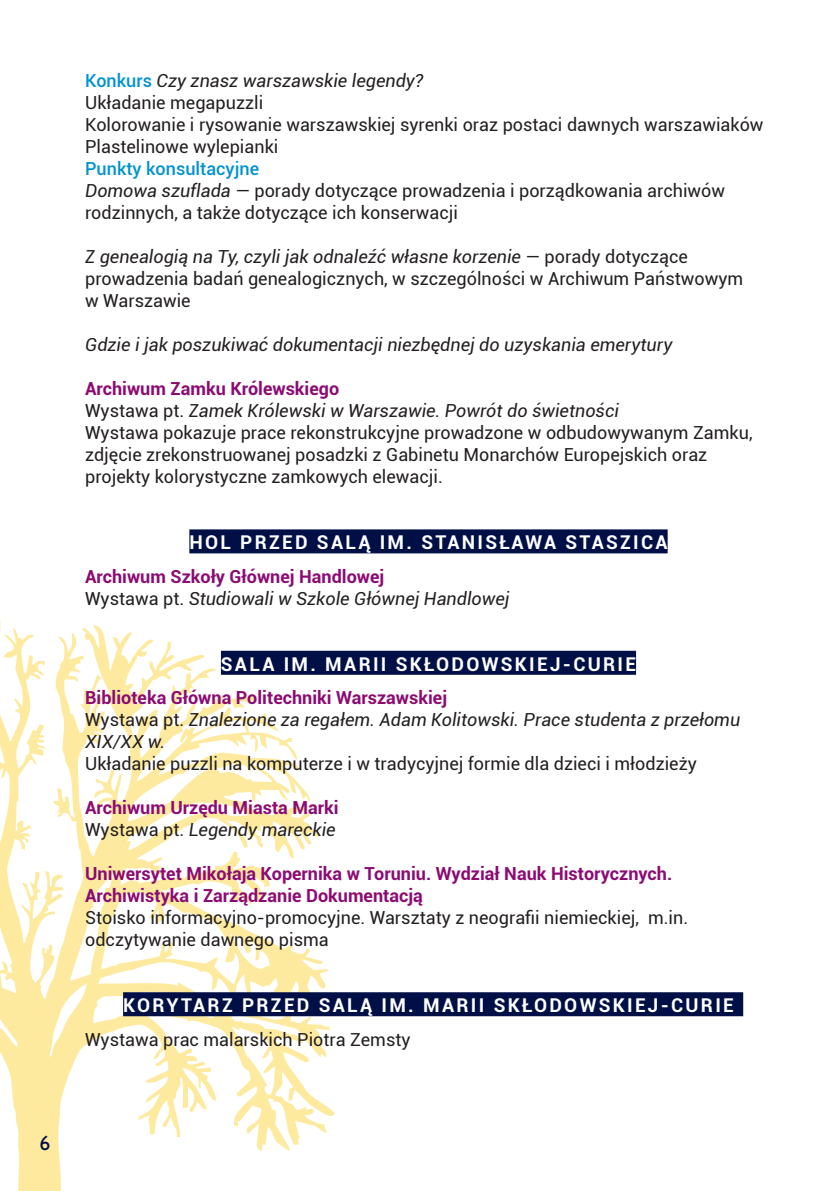
<style>
.page{position:relative;width:840px;height:1191px;background:#fff}
.page>*{position:absolute;margin:0;border:0;box-sizing:border-box;transform-origin:0 0}
.t1{font:700 19px "Roboto";letter-spacing:.12em;color:#fff}
.t2{font:19px "Humanst 521 PL";color:#001047}
.t3{font:18px/22px "Roboto";color:#231f20}
.t4{font:italic 18px/22px "Roboto";color:#231f20}
.t5{font:700 18px/22px "Roboto";color:#8c0b73}
.s1{font-weight:500;color:#0093d0}
.s2{font-style:italic}
.s3{font-weight:700;color:#8c0b73}
.s4{font-weight:700;font-style:normal;color:#8c0b73}
.s5{font-style:normal}
.s6{font-weight:400;color:#231f20}
.s7{font-weight:400;font-style:italic;color:#231f20}
</style>
<div class="page">
<svg style="left:0;top:619px;width:334px;height:572px"></svg>
<div style="left:189px;top:529px;width:478px;height:24px;background:#001047"></div>
<div style="left:221px;top:651px;width:414px;height:24px;background:#001047"></div>
<div style="left:123px;top:992px;width:619px;height:24px;background:#001047"></div>
<p class="t2" style="left:40px;top:1129px;width:12px">6</p>
<p class="t3" style="left:85px;top:69px;width:679px"><span class="s1">Konkurs</span> <span class="s2">Czy znasz warszawskie legendy?<br></span>Układanie megapuzzli<br>Kolorowanie i rysowanie warszawskiej syrenki oraz postaci dawnych warszawiaków Plastelinowe wylepianki</p>
<p class="t3" style="left:85px;top:157px;width:641px"><span class="s1">Punkty konsultacyjne<br></span><span class="s2">Domowa szuflada</span> — porady dotyczące prowadzenia i porządkowania archiwów rodzinnych, a także dotyczące ich konserwacji</p>
<p class="t3" style="left:85px;top:245px;width:659px"><span class="s2">Z genealogią na Ty, czyli jak odnaleźć własne korzenie</span> — porady dotyczące prowadzenia badań genealogicznych, w szczególności w Archiwum Państwowym w Warszawie</p>
<p class="t4" style="left:85px;top:333px;width:588px">Gdzie i jak poszukiwać dokumentacji niezbędnej do uzyskania emerytury</p>
<p class="t3" style="left:85px;top:377px;width:668px"><span class="s3">Archiwum Zamku Królewskiego<br></span>Wystawa pt. <span class="s2">Zamek Królewski w Warszawie. Powrót do świetności<br></span>Wystawa pokazuje prace rekonstrukcyjne prowadzone w odbudowywanym Zamku, zdjęcie zrekonstruowanej posadzki z Gabinetu Monarchów Europejskich oraz projekty kolorystyczne zamkowych elewacji.</p>
<p class="t1" style="left:189px;top:529px;width:479px">HOL PRZED SALĄ IM. STANISŁAWA STASZICA</p>
<p class="t4" style="left:85px;top:564px;width:425px"><span class="s4">Archiwum Szkoły Głównej Handlowej<br></span><span class="s5">Wystawa pt.</span> Studiowali w Szkole Głównej Handlowej</p>
<p class="t1" style="left:221px;top:650px;width:416px">SALA IM. MARII SKŁODOWSKIEJ-CURIE</p>
<p class="t4" style="left:85px;top:686px;width:656px"><span class="s4">Biblioteka Główna Politechniki Warszawskiej<br></span><span class="s5">Wystawa pt.</span> Znalezione za regałem. Adam Kolitowski. Prace studenta z przełomu<br>XIX/XX w.</p>
<p class="t3" style="left:85px;top:752px;width:613px">Układanie puzzli na komputerze i w tradycyjnej formie dla dzieci i młodzieży</p>
<p class="t5" style="left:85px;top:796px;width:255px">Archiwum Urzędu Miasta Marki<br><span class="s6">Wystawa pt.</span> <span class="s7">Legendy mareckie</span></p>
<p class="t5" style="left:85px;top:862px;width:588px">Uniwersytet Mikołaja Kopernika w Toruniu. Wydział Nauk Historycznych.<br>Archiwistyka i Zarządzanie Dokumentacją</p>
<p class="t3" style="left:85px;top:906px;width:604px">Stoisko informacyjno-promocyjne. Warsztaty z neografii niemieckiej, m.in. odczytywanie dawnego pisma</p>
<p class="t1" style="left:123px;top:992px;width:612px">KORYTARZ PRZED SALĄ IM. MARII SKŁODOWSKIEJ-CURIE</p>
<p class="t3" style="left:85px;top:1027px;width:327px">Wystawa prac malarskich Piotra Zemsty</p>
</div>
